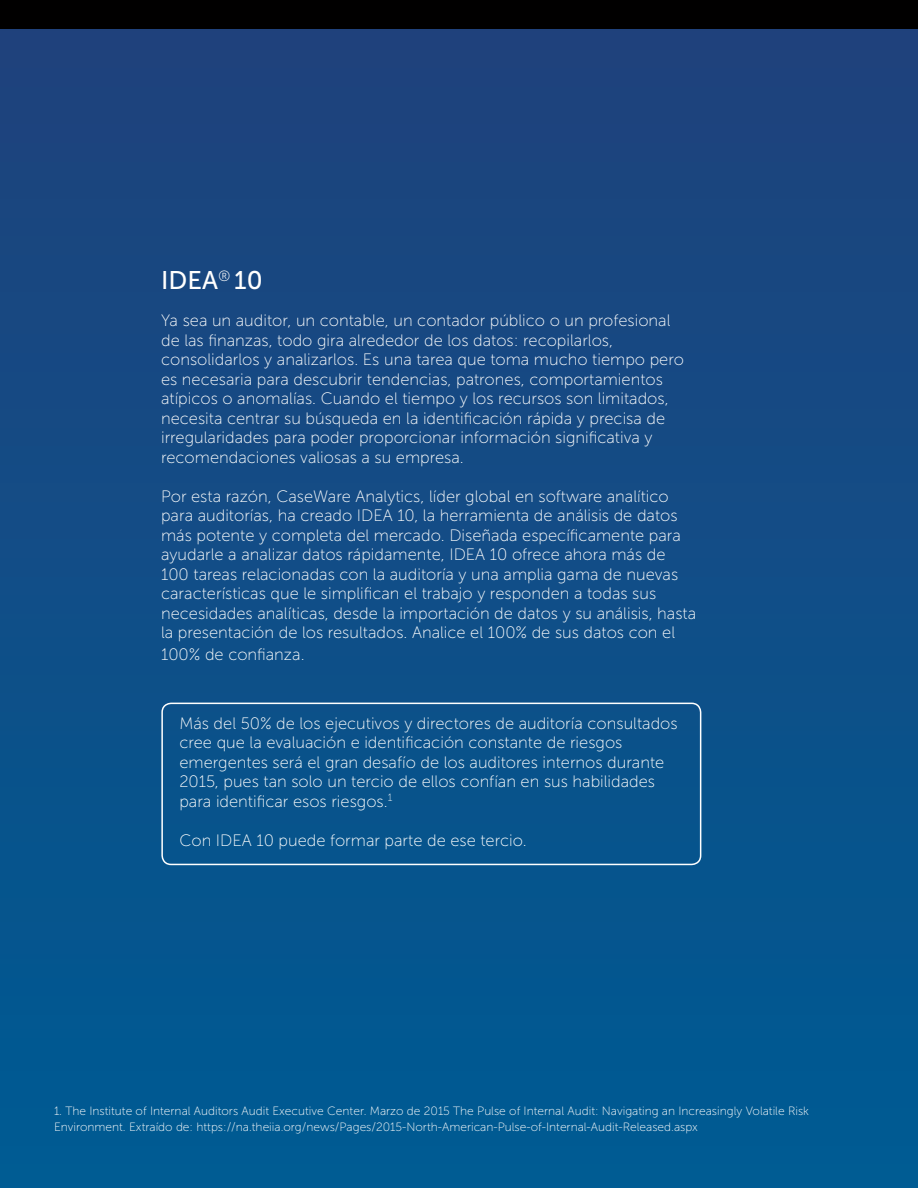
<style>
.page{position:relative;width:918px;height:1188px;background:#fff}
.page>*{position:absolute;margin:0;border:0;box-sizing:border-box;transform-origin:0 0}
.t1{font:25.5px "Museo Sans 500";color:#fffffe}
.t2{font:16.5px/19.5px "Museo Sans 100";color:#fffffe}
.t3{font:12px/16.5px "Museo Sans 100";color:#fffffe}
</style>
<div class="page">
<div style="left:0;top:27px;width:918px;height:1161px;background:linear-gradient(to bottom,#20417b,#005b94)"></div>
<div style="left:161px;top:703px;width:540px;height:162px;border:2px solid #fff;border-radius:9px"></div>
<div style="left:0;top:0;width:918px;height:29px;background:#010000"></div>
<h1 class="t1" style="left:161px;top:267px;width:103px">IDEA<sup>®</sup> 10</h1>
<p class="t2" style="left:161px;top:311px;width:524px">Ya sea un auditor, un contable, un contador público o un profesional de las finanzas, todo gira alrededor de los datos: recopilarlos, consolidarlos y analizarlos. Es una tarea que toma mucho tiempo pero es necesaria para descubrir tendencias, patrones, comportamientos atípicos o anomalías. Cuando el tiempo y los recursos son limitados, necesita centrar su búsqueda en la identificación rápida y precisa de irregularidades para poder proporcionar información significativa y recomendaciones valiosas a su empresa.</p>
<p class="t2" style="left:161px;top:486px;width:537px">Por esta razón, CaseWare Analytics, líder global en software analítico para auditorías, ha creado IDEA 10, la herramienta de análisis de datos más potente y completa del mercado. Diseñada específicamente para ayudarle a analizar datos rápidamente, IDEA 10 ofrece ahora más de 100 tareas relacionadas con la auditoría y una amplia gama de nuevas características que le simplifican el trabajo y responden a todas sus necesidades analíticas, desde la importación de datos y su análisis, hasta la presentación de los resultados. Analice el 100% de sus datos con el</p>
<p class="t2" style="left:161px;top:645px;width:145px">100% de confianza.</p>
<p class="t2" style="left:179px;top:714px;width:500px">Más del 50% de los ejecutivos y directores de auditoría consultados cree que la evaluación e identificación constante de riesgos emergentes será el gran desafío de los auditores internos durante 2015, pues tan solo un tercio de ellos confían en sus habilidades para identificar esos riesgos.<sup>1</sup></p>
<p class="t2" style="left:179px;top:831px;width:349px">Con IDEA 10 puede formar parte de ese tercio.</p>
<p class="t3" style="left:54px;top:1103px;width:757px">1. The Institute of Internal Auditors Audit Executive Center. Marzo de 2015 The Pulse of Internal Audit: Navigating an Increasingly Volatile Risk<br>Environment. Extraído de: https://na.theiia.org/news/Pages/2015-North-American-Pulse-of-Internal-Audit-Released.aspx</p>
</div>
